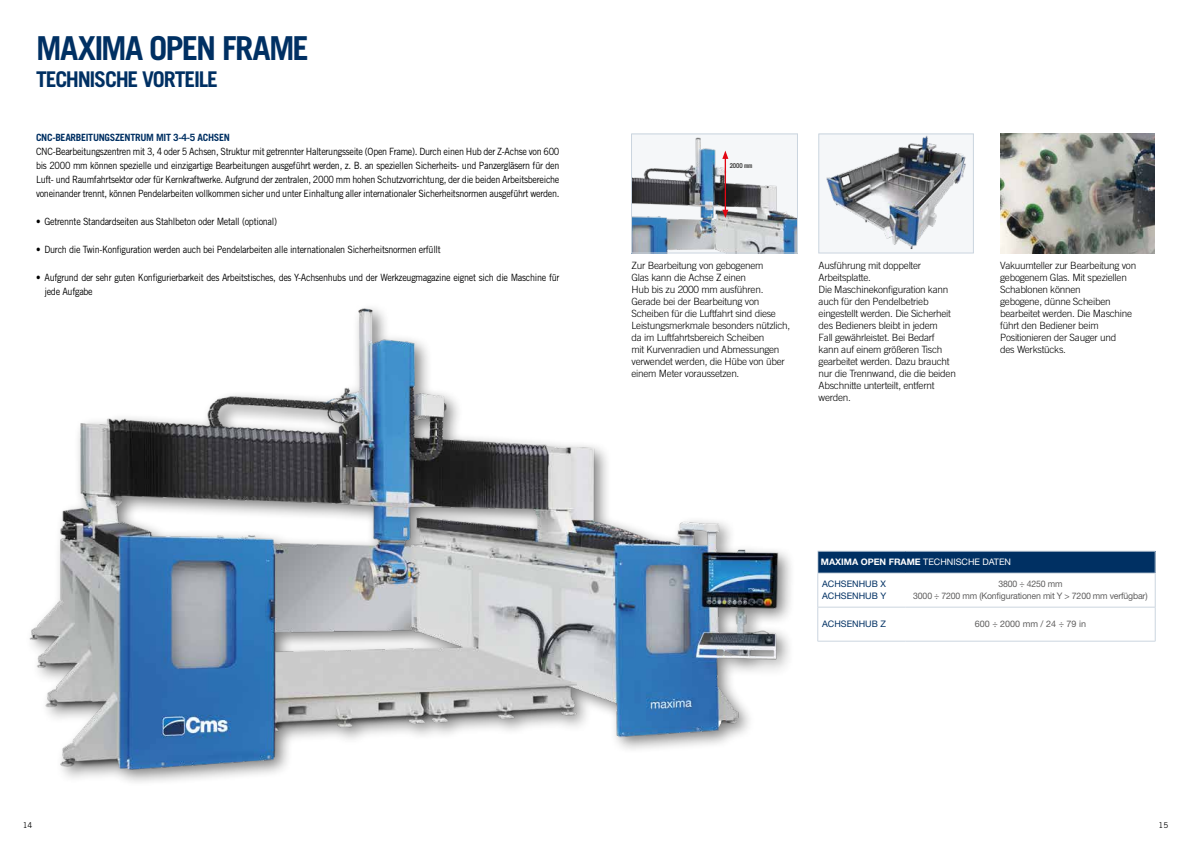
<style>
.page{position:relative;width:1191px;height:842px;background:#fff}
.page>*{position:absolute;margin:0;border:0;box-sizing:border-box;transform-origin:0 0}
.t1{font:700 33px "Trade Gothic LT Std";letter-spacing:-.05em;color:#003063}
.t2{font:700 21.7px "Trade Gothic LT Std";letter-spacing:-.06em;color:#003063}
.t3{font:10px/14px "Trade Gothic LT Std";letter-spacing:-.03em;color:#000;text-align:justify;scale:.9 1}
.t4{font:300 10px/12px "Trade Gothic LT Std";letter-spacing:-.025em;color:#000}
.t5{font:700 10px "Trade Gothic LT Std";letter-spacing:-.03em;color:#003063}
.t6{font:9px/12px "Helvetica Neue LT Std";letter-spacing:-.02em;color:#5f5e5e;text-align:center}
.t7{font:700 9px "Helvetica Neue LT Std";color:#fff}
.t8{font:9px/12px "Helvetica Neue LT Std";color:#003063}
.t9{font:9px "Helvetica Neue LT Std";color:#5f5e5e}
.t10{font:8px "Trade Gothic LT Std";color:#000}
.t11{font:700 6.6px "Trade Gothic LT Std";letter-spacing:-.025em;color:#3c3c3b;scale:.9 1}
.s1{font-weight:400}
</style>
<div class="page">
<img style="left:29px;top:308px;width:762px;height:474px">
<img style="left:633px;top:137px;width:162px;height:114px">
<div style="left:631px;top:134px;width:166px;height:119px;border:1px solid #cbd5df"></div>
<hr style="left:724px;top:157px;width:2px;height:55px;background:#e30613">
<svg style="left:722px;top:151px;width:6px;height:8px"></svg>
<svg style="left:722px;top:210px;width:6px;height:8px"></svg>
<img style="left:826px;top:136px;width:141px;height:114px">
<div style="left:818px;top:134px;width:155px;height:119px;border:1px solid #cbd5df"></div>
<img style="left:1000px;top:134px;width:155px;height:119px">
<div style="left:817px;top:551px;width:338px;height:22px;background:#003063"></div>
<svg style="left:1155px;top:551px;width:1px;height:22px"></svg>
<hr style="left:817px;top:551px;width:88px;height:1px;background:#cbd5df">
<svg style="left:817px;top:551px;width:1px;height:22px"></svg>
<hr style="left:905px;top:551px;width:250px;height:1px;background:#cbd5df">
<hr style="left:817px;top:573px;width:88px;height:1px;background:#cbd5df">
<hr style="left:817px;top:573px;width:1px;height:34px;background:#cbd5df">
<hr style="left:905px;top:573px;width:250px;height:1px;background:#cbd5df">
<hr style="left:1155px;top:573px;width:1px;height:34px;background:#cbd5df">
<hr style="left:817px;top:607px;width:88px;height:1px;background:#cbd5df">
<hr style="left:817px;top:607px;width:1px;height:34px;background:#cbd5df">
<hr style="left:905px;top:607px;width:250px;height:1px;background:#cbd5df">
<hr style="left:1155px;top:607px;width:1px;height:34px;background:#cbd5df">
<hr style="left:817px;top:641px;width:88px;height:1px;background:#cbd5df">
<hr style="left:905px;top:641px;width:250px;height:1px;background:#cbd5df">
<h1 class="t1" style="left:36px;top:28px;width:274px">MAXIMA OPEN FRAME</h1>
<h2 class="t2" style="left:36px;top:65px;width:183px">TECHNISCHE VORTEILE</h2>
<p class="t5" style="left:36px;top:131px;width:195px">CNC-BEARBEITUNGSZENTRUM MIT 3-4-5 ACHSEN</p>
<p class="t3" style="left:36px;top:144px;width:583px">CNC-Bearbeitungszentren mit 3, 4 oder 5 Achsen, Struktur mit getrennter Halterungsseite (Open Frame). Durch einen Hub der Z-Achse von 600 bis 2000 mm können spezielle und einzigartige Bearbeitungen ausgeführt werden, z. B. an speziellen Sicherheits- und Panzergläsern für den Luft- und Raumfahrtsektor oder für Kernkraftwerke. Aufgrund der zentralen, 2000 mm hohen Schutzvorrichtung, der die beiden Arbeitsbereiche voneinander trennt, können Pendelarbeiten vollkommen sicher und unter Einhaltung aller internationaler Sicherheitsnormen ausgeführt werden.</p>
<p class="t3" style="left:36px;top:214px;width:269px">• Getrennte Standardseiten aus Stahlbeton oder Metall (optional)</p>
<p class="t3" style="left:36px;top:242px;width:451px">• Durch die Twin-Konfiguration werden auch bei Pendelarbeiten alle internationalen Sicherheitsnormen erfüllt</p>
<p class="t3" style="left:45px;top:270px;width:574px;text-indent:-9px">• Aufgrund der sehr guten Konfigurierbarkeit des Arbeitstisches, des Y-Achsenhubs und der Werkzeugmagazine eignet sich die Maschine für jede Aufgabe</p>
<p class="t11" style="left:730px;top:162px;width:27px">2000 mm</p>
<p class="t4" style="left:631px;top:259px;width:160px">Zur Bearbeitung von gebogenem<br>Glas kann die Achse Z einen<br>Hub bis zu 2000 mm ausführen.<br>Gerade bei der Bearbeitung von<br>Scheiben für die Luftfahrt sind diese<br>Leistungsmerkmale besonders nützlich, da im Luftfahrtsbereich Scheiben<br>mit Kurvenradien und Abmessungen verwendet werden, die Hübe von über einem Meter voraussetzen.</p>
<p class="t4" style="left:818px;top:259px;width:139px">Ausführung mit doppelter<br>Arbeitsplatte.<br>Die Maschinekonfiguration kann auch für den Pendelbetrieb eingestellt werden. Die Sicherheit des Bedieners bleibt in jedem<br>Fall gewährleistet. Bei Bedarf kann auf einem größeren Tisch gearbeitet werden. Dazu braucht nur die Trennwand, die die beiden<br>Abschnitte unterteilt, entfernt werden.</p>
<p class="t4" style="left:1000px;top:259px;width:137px">Vakuumteller zur Bearbeitung von gebogenem Glas. Mit speziellen<br>Schablonen können<br>gebogene, dünne Scheiben bearbeitet werden. Die Maschine führt den Bediener beim<br>Positionieren der Sauger und<br>des Werkstücks.</p>
<p class="t7" style="left:821px;top:557px;width:192px">MAXIMA OPEN FRAME <span class="s1">TECHNISCHE DATEN</span></p>
<p class="t8" style="left:822px;top:578px;width:66px">ACHSENHUB X<br>ACHSENHUB Y</p>
<p class="t6" style="left:913px;top:578px;width:236px">3800 ÷ 4250 mm<br>3000 ÷ 7200 mm (Konfigurationen mit Y &gt; 7200 mm verfügbar)</p>
<p class="t8" style="left:822px;top:618px;width:65px">ACHSENHUB Z</p>
<p class="t9" style="left:974px;top:619px;width:113px">600 ÷ 2000 mm / 24 ÷ 79 in</p>
<p class="t10" style="left:23px;top:820px;width:11px">14</p>
<p class="t10" style="left:1158px;top:820px;width:11px">15</p>
</div>
